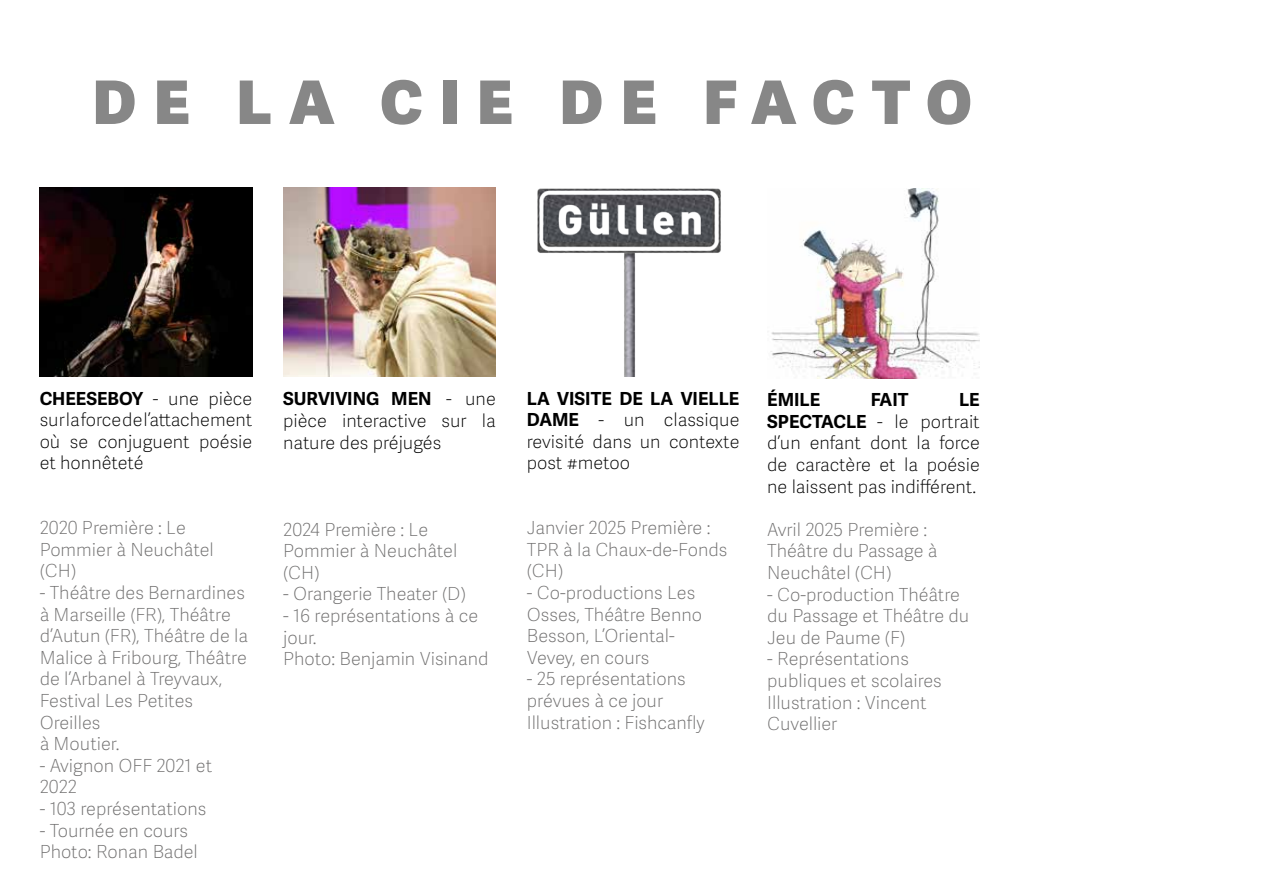
<style>
.page{position:relative;width:1263px;height:893px;background:#fff}
.page>*{position:absolute;margin:0;border:0;box-sizing:border-box;transform-origin:0 0}
.t1{font:800 60px "Adelle Sans";letter-spacing:.3em;color:#878787}
.t2{font:100 18px/21.6px "Adelle Sans";color:#706f6f}
.t3{font:100 18px/21.6px "Adelle Sans";color:#000;text-align:justify}
.t4{font:700 18px "Adelle Sans";color:#000}
.s1{font-weight:700}
</style>
<div class="page">
<img style="left:770px;top:189px;width:210px;height:189px">
<img style="left:283px;top:187px;width:213px;height:189px">
<img style="left:624px;top:268px;width:12px;height:108px">
<img style="left:537px;top:188px;width:184px;height:74px">
<img style="left:40px;top:187px;width:212px;height:189px">
<h1 class="t1" style="left:93px;top:64px;width:880px">DE LA CIE DE FACTO</h1>
<p class="t3" style="left:40px;top:388px;width:214px"><span class="s1">CHEESEBOY</span> - une pièce sur la force de l’attachement où se conjuguent poésie et honnêteté</p>
<p class="t2" style="left:40px;top:518px;width:176px">2020 Première : Le<br>Pommier à Neuchâtel (CH)</p>
<p class="t2" style="left:40px;top:582px;width:210px">- Théâtre des Bernardines à Marseille (FR), Théâtre d’Autun (FR), Théâtre de la<br>Malice à Fribourg, Théâtre de l’Arbanel à Treyvaux,<br>Festival Les Petites<br>Oreilles<br>à Moutier.</p>
<p class="t2" style="left:40px;top:755px;width:174px">- Avignon OFF 2021 et<br>2022</p>
<p class="t2" style="left:40px;top:798px;width:168px">- 103 représentations</p>
<p class="t2" style="left:40px;top:820px;width:160px">- Tournée en cours<br>Photo: Ronan Badel</p>
<p class="t3" style="left:283px;top:388px;width:214px;line-height:22px"><span class="s1">SURVIVING MEN</span> - une pièce interactive sur la nature des préjugés</p>
<p class="t2" style="left:283px;top:519px;width:176px">2024 Première : Le<br>Pommier à Neuchâtel (CH)</p>
<p class="t2" style="left:283px;top:584px;width:184px">- Orangerie Theater (D)</p>
<p class="t2" style="left:283px;top:605px;width:207px">- 16 représentations à ce jour.<br>Photo: Benjamin Visinand</p>
<p class="t3" style="left:527px;top:388px;width:214px"><span class="s1">LA VISITE DE LA VIELLE DAME</span> - un classique revisité dans un contexte post #metoo</p>
<p class="t2" style="left:527px;top:518px;width:202px">Janvier 2025 Première :<br>TPR à la Chaux-de-Fonds (CH)</p>
<p class="t2" style="left:527px;top:582px;width:177px">- Co-productions Les<br>Osses, Théâtre Benno<br>Besson, L’Oriental-<br>Vevey, en cours</p>
<p class="t2" style="left:527px;top:669px;width:179px">- 25 représentations prévues à ce jour<br>Illustration : Fishcanfly</p>
<p class="t4" style="left:767px;top:389px;width:55px">ÉMILE</p>
<p class="t4" style="left:871px;top:389px;width:39px">FAIT</p>
<p class="t3" style="left:767px;top:390px;width:214px;text-indent:192px"><span class="s1">LE SPECTACLE</span> - le portrait d’un enfant dont la force de caractère et la poésie ne laissent pas indifférent.</p>
<p class="t2" style="left:767px;top:519px;width:172px">Avril 2025 Première :<br>Théâtre du Passage à<br>Neuchâtel (CH)</p>
<p class="t2" style="left:767px;top:584px;width:204px">- Co-production Théâtre du Passage et Théâtre du<br>Jeu de Paume (F)</p>
<p class="t2" style="left:767px;top:649px;width:176px">- Représentations publiques et scolaires<br>Illustration : Vincent<br>Cuvellier</p>
</div>
